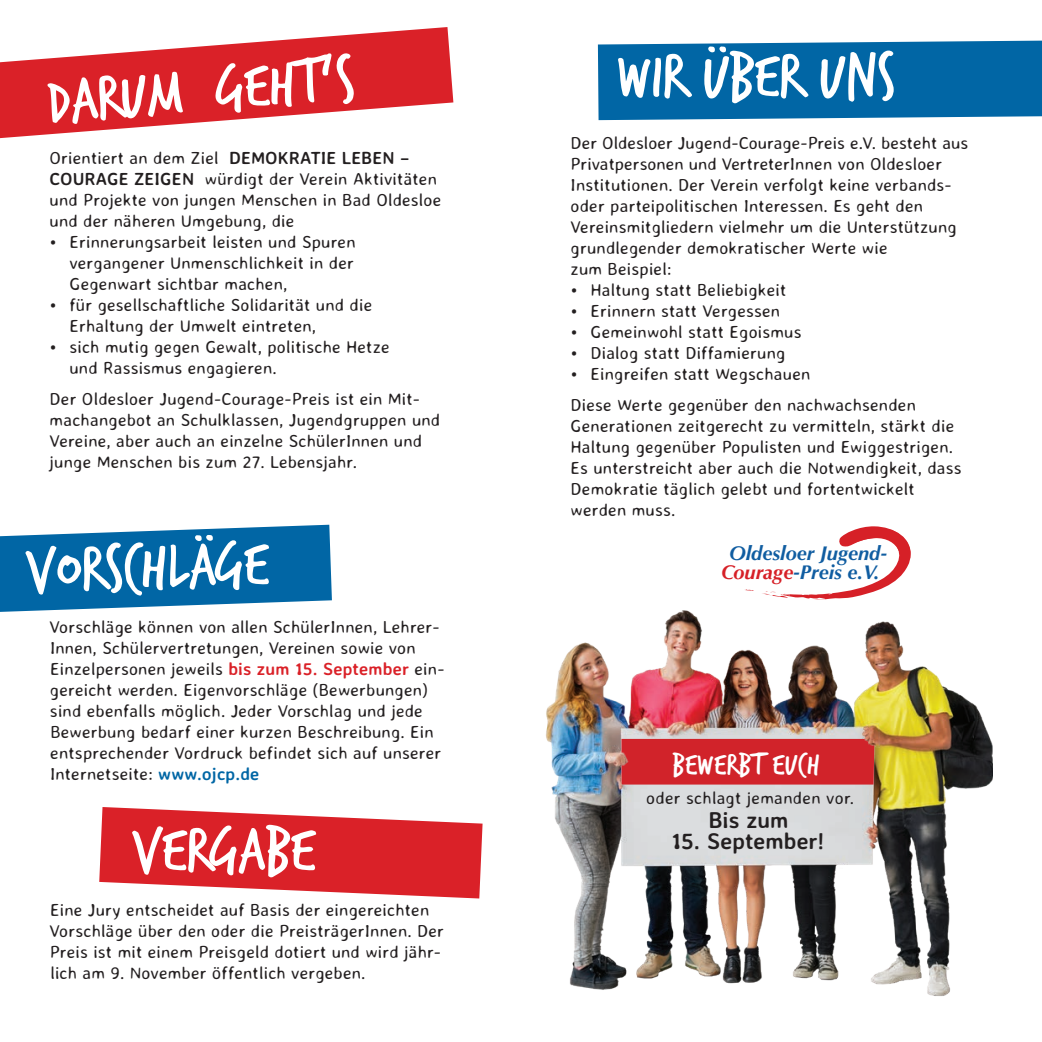
<style>
.page{position:relative;width:1042px;height:1042px;background:#fff}
.page>*{position:absolute;margin:0;border:0;box-sizing:border-box;transform-origin:0 0}
.t1{font:66.67px "Trash Hand";color:#fff}
.t2{font:32.02px "Trash Hand";letter-spacing:.02em;color:#fff}
.t3{font:700 22.75px "Averia Sans Libre";color:#231f20}
.t4{font:italic 700 19.95px/19.1px "Optima";color:#105da1;text-align:center}
.t5{font:300 17.5px/21px "Averia Sans Libre";letter-spacing:.01em;color:#231f20}
.s1{font-weight:700}
.s2{font-weight:700;color:#da2128}
.s3{font-weight:700;color:#0166a5}
.s4{color:#d62027}
</style>
<div class="page">
<svg style="left:0;top:27px;width:453px;height:111px;fill:#da2128"></svg>
<div style="left:598px;top:41px;width:444px;height:79px;background:#0166a5"></div>
<svg style="left:99px;top:807px;width:383px;height:91px"></svg>
<svg style="left:0;top:525px;width:332px;height:87px;background:#227ab1"></svg>
<img style="left:548px;top:610px;width:429px;height:386px">
<img style="left:546px;top:707px;width:447px;height:104px">
<svg style="left:745px;top:589px;width:9px;height:2px"></svg>
<svg style="left:762px;top:526px;width:148px;height:73px"></svg>
<h1 class="t1" style="left:45px;top:68px;width:309px;rotate:-4deg">DARUM GEHT‘S</h1>
<h1 class="t1" style="left:618px;top:43px;width:279px">WIR ÜBER UNS</h1>
<p class="t5" style="left:570px;top:132px;width:399px">Der Oldesloer Jugend-Courage-Preis e.V. besteht aus Privatpersonen und VertreterInnen von Oldesloer Institutionen. Der Verein verfolgt keine verbands&shy;oder parteipolitischen Interessen. Es geht den Vereinsmitgliedern vielmehr um die Unterstützung grundlegender demokratischer Werte wie<br>zum Beispiel:</p>
<p class="t5" style="left:570px;top:279px;width:217px">• Haltung statt Beliebigkeit</p>
<p class="t5" style="left:570px;top:300px;width:211px">• Erinnern statt Vergessen</p>
<p class="t5" style="left:570px;top:321px;width:232px">• Gemeinwohl statt Egoismus</p>
<p class="t5" style="left:570px;top:342px;width:216px">• Dialog statt Diffamierung</p>
<p class="t5" style="left:570px;top:358px;width:347px;line-height:31px">• Eingreifen statt Wegschauen<br>Diese Werte gegenüber den nachwachsenden</p>
<p class="t5" style="left:570px;top:415px;width:392px">Generationen zeitgerecht zu vermitteln, stärkt die Haltung gegenüber Populisten und Ewiggestrigen.<br>Es unterstreicht aber auch die Notwendigkeit, dass Demokratie täglich gelebt und fortentwickelt werden muss.</p>
<p class="t5" style="left:50px;top:147px;width:393px">Orientiert an dem Ziel <span class="s1">DEMOKRATIE LEBEN – COURAGE ZEIGEN</span> würdigt der Verein Aktivitäten und Projekte von jungen Menschen in Bad Oldesloe und der näheren Umgebung, die</p>
<p class="t5" style="left:69px;top:231px;width:288px;text-align:justify;text-indent:-20px">• Erinnerungsarbeit leisten und Spuren vergangener Unmenschlichkeit in der Gegenwart sichtbar machen,</p>
<p class="t5" style="left:69px;top:294px;width:304px;text-indent:-20px">• für gesellschaftliche Solidarität und die<br>Erhaltung der Umwelt eintreten,</p>
<p class="t5" style="left:69px;top:336px;width:322px;text-indent:-20px">• sich mutig gegen Gewalt, politische Hetze und Rassismus engagieren.</p>
<p class="t5" style="left:50px;top:388px;width:392px">Der Oldesloer Jugend-Courage-Preis ist ein Mit&shy;machangebot an Schulklassen, Jugendgruppen und Vereine, aber auch an einzelne SchülerInnen und junge Menschen bis zum 27. Lebensjahr.</p>
<h1 class="t1" style="left:24px;top:538px;width:245px;rotate:-2deg">VORSCHLÄGE</h1>
<p class="t5" style="left:50px;top:616px;width:396px">Vorschläge können von allen SchülerInnen, Lehrer-Innen, Schülervertretungen, Vereinen sowie von Einzelpersonen jeweils <span class="s2">bis zum 15. September</span> ein&shy;gereicht werden. Eigenvorschläge (Bewerbungen) sind ebenfalls möglich. Jeder Vorschlag und jede Bewerbung bedarf einer kurzen Beschreibung. Ein entsprechender Vordruck befindet sich auf unserer Internetseite: <span class="s3">www.ojcp.de</span></p>
<h1 class="t1" style="left:131px;top:817px;width:185px">VERGABE</h1>
<p class="t5" style="left:50px;top:899px;width:396px">Eine Jury entscheidet auf Basis der eingereichten Vorschläge über den oder die PreisträgerInnen. Der Preis ist mit einem Preisgeld dotiert und wird jähr&shy;lich am 9. November öffentlich vergeben.</p>
<p class="t4" style="left:721px;top:544px;width:167px">Oldesloer Jugend-<br><span class="s4">Courage</span>-Preis e.V.</p>
<h2 class="t2" style="left:672px;top:748px;width:149px">Bewerbt Euch</h2>
<p class="t5" style="left:646px;top:787px;width:210px">oder schlagt jemanden vor.</p>
<h3 class="t3" style="left:709px;top:806px;width:81px">Bis zum</h3>
<h3 class="t3" style="left:671px;top:827px;width:154px">15. September!</h3>
</div>
